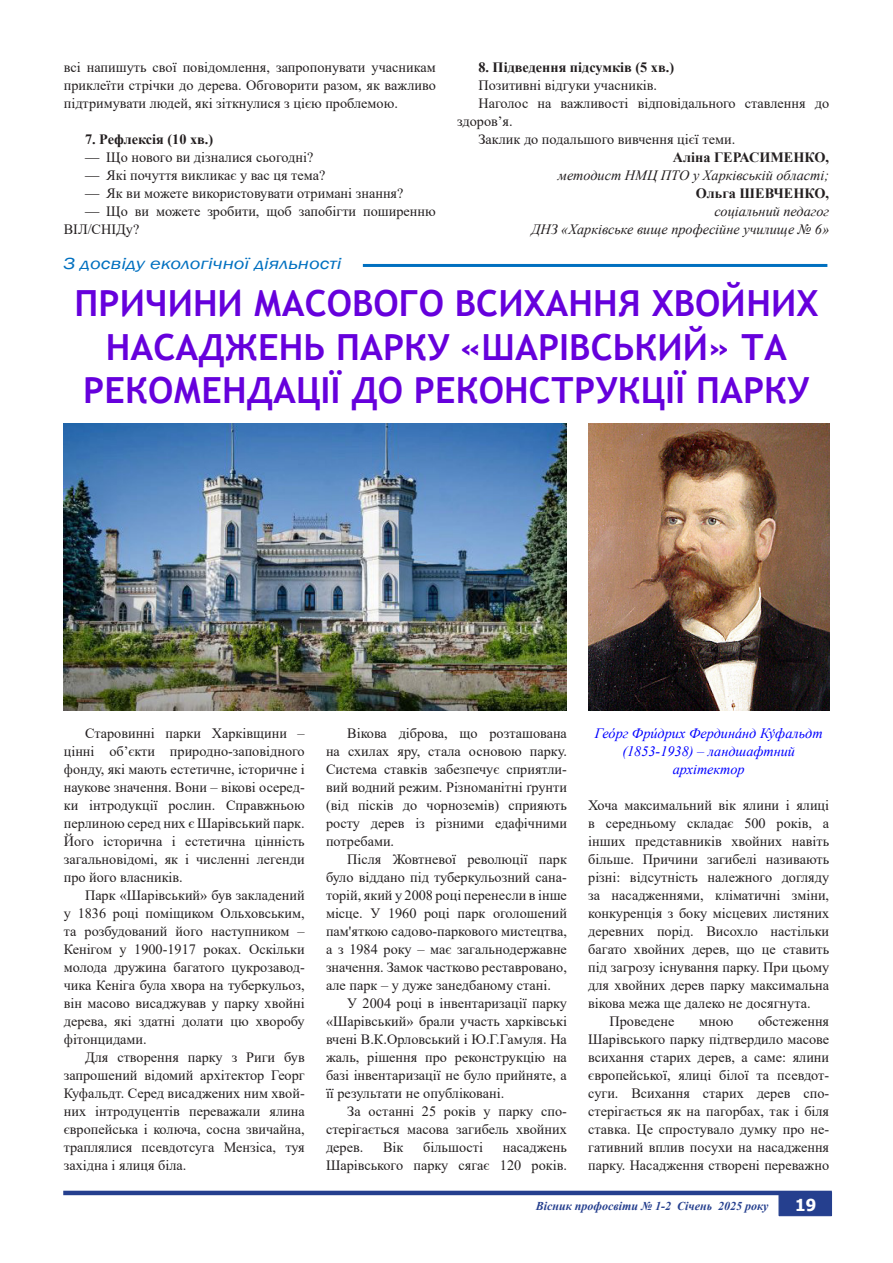
<style>
.page{position:relative;width:893px;height:1263px;background:#fff}
.page>*{position:absolute;margin:0;border:0;box-sizing:border-box;transform-origin:0 0}
.Заголовок_3{font:700 36px/43.2px "Trebuchet MS";color:#6600dc;text-align:center}
.Рубрика{font:italic 16.5px "Franklin Gothic";color:#0070c0;scale:1.25 1}
.t1{font:700 16.5px "Tahoma";color:#fff}
.Основной_текст{font:14.25px/18px "Times New Roman";color:#231f20;text-align:justify}
.Основной_текст-2{font:italic 14.25px "Times New Roman";color:#231f20}
.Основной_текст-3{font:700 14.25px "Times New Roman";color:#231f20}
.Основной_текст-4{font:italic 14.25px/18px "Times New Roman";color:#00f;text-align:center}
.t2{font:italic 700 12px "Times New Roman";color:#253f8e}
</style>
<div class="page">
<div style="left:778px;top:1192px;width:54px;height:24px;background:#253f8e;border:1px solid #253f8e"></div>
<hr style="left:63px;top:1191px;width:769px;height:4px;background:#253f8e">
<hr style="left:363px;top:264px;width:464px;height:3px;background:#0070c0">
<img style="left:64px;top:423px;width:503px;height:287px">
<img style="left:588px;top:423px;width:241px;height:287px">
<p class="Основной_текст" style="left:64px;top:58px;width:374px">всі напишуть свої повідомлення, запропонувати учасникам приклеїти стрічки до дерева. Обговорити разом, як важливо підтримувати людей, які зіткнулися з цією проблемою.</p>
<p class="Основной_текст-3" style="left:85px;top:129px;width:130px">7. Рефлексія (10 хв.)</p>
<p class="Основной_текст" style="left:85px;top:148px;width:230px">⸺ Що нового ви дізналися сьогодні?</p>
<p class="Основной_текст" style="left:85px;top:166px;width:242px">⸺ Які почуття викликає у вас ця тема?</p>
<p class="Основной_текст" style="left:85px;top:184px;width:320px">⸺ Як ви можете використовувати отримані знання?</p>
<p class="Основной_текст" style="left:64px;top:202px;width:374px;text-indent:21px">⸺ Що ви можете зробити, щоб запобігти поширенню<br>ВІЛ/СНІДу?</p>
<p class="Рубрика" style="left:64px;top:253px;width:224px">З досвіду екологічної діяльності</p>
<p class="Основной_текст-3" style="left:478px;top:57px;width:197px">8. Підведення підсумків (5 хв.)</p>
<p class="Основной_текст" style="left:478px;top:76px;width:180px">Позитивні відгуки учасників.</p>
<p class="Основной_текст" style="left:457px;top:94px;width:374px;text-indent:21px">Наголос на важливості відповідального ставлення до здоров’я.</p>
<p class="Основной_текст" style="left:478px;top:130px;width:258px">Заклик до подальшого вивчення цієї теми.</p>
<p class="Основной_текст-3" style="left:673px;top:147px;width:158px">Аліна ГЕРАСИМЕНКО,</p>
<p class="Основной_текст-2" style="left:558px;top:165px;width:273px">методист НМЦ ПТО у Харківській області;</p>
<p class="Основной_текст-3" style="left:696px;top:183px;width:135px">Ольга ШЕВЧЕНКО,</p>
<p class="Основной_текст-2" style="left:715px;top:201px;width:116px">соціальний педагог</p>
<p class="Основной_текст-2" style="left:531px;top:219px;width:299px">ДНЗ «Харківське вище професійне училище № 6»</p>
<p class="Заголовок_3" style="left:75px;top:282px;width:745px">ПРИЧИНИ МАСОВОГО ВСИХАННЯ ХВОЙНИХ<br>НАСАДЖЕНЬ ПАРКУ «ШАРІВСЬКИЙ» ТА<br>РЕКОМЕНДАЦІЇ ДО РЕКОНСТРУКЦІЇ ПАРКУ</p>
<p class="Основной_текст" style="left:64px;top:724px;width:242px;text-indent:21px">Старовинні парки Харківщини – цінні об’єкти природно-заповідного фонду, які мають естетичне, історичне і наукове значення. Вони – вікові осеред&shy;ки інтродукції рослин. Справжньою перлиною серед них є Шарівський парк.<br>Його історична і естетична цінність загальновідомі, як і численні легенди про його власників.</p>
<p class="Основной_текст" style="left:64px;top:886px;width:242px;text-indent:21px">Парк «Шарівський» був закладений у 1836 році поміщиком Ольховським, та розбудований його наступником – Кенігом у 1900-1917 роках. Оскільки молода дружина багатого цукрозавод&shy;чика Кеніга була хвора на туберкульоз, він масово висаджував у парку хвойні дерева, які здатні долати цю хворобу фітонцидами.</p>
<p class="Основной_текст" style="left:64px;top:1048px;width:242px;text-indent:21px">Для створення парку з Риги був запрошений відомий архітектор Георг Куфальдт. Серед висаджених ним хвой&shy;них інтродуцентів переважали ялина європейська і колюча, сосна звичайна, траплялися псевдотсуга Мензіса, туя західна і ялиця біла.</p>
<p class="Основной_текст" style="left:326px;top:724px;width:242px;text-indent:21px">Вікова діброва, що розташована на схилах яру, стала основою парку.<br>Система ставків забезпечує сприятли&shy;вий водний режим. Різноманітні ґрунти (від пісків до чорноземів) сприяють росту дерев із різними едафічними потребами.</p>
<p class="Основной_текст" style="left:326px;top:850px;width:242px;text-indent:21px">Після Жовтневої революції парк було віддано під туберкульозний сана&shy;торій, який у 2008 році перенесли в інше місце. У 1960 році парк оголошений пам'яткою садово-паркового мистецтва, а з 1984 року – має загальнодержавне значення. Замок частково реставровано, але парк – у дуже занедбаному стані.</p>
<p class="Основной_текст" style="left:326px;top:994px;width:242px;text-indent:21px">У 2004 році в інвентаризації парку «Шарівський» брали участь харківські вчені В.К.Орловський і Ю.Г.Гамуля. На жаль, рішення про реконструкцію на базі інвентаризації не було прийняте, а її результати не опубліковані.</p>
<p class="Основной_текст" style="left:326px;top:1102px;width:242px;text-indent:21px">За останні 25 років у парку спо&shy;стерігається масова загибель хвойних дерев.</p>
<p class="Основной_текст" style="left:383px;top:1138px;width:22px">Вік</p>
<p class="Основной_текст" style="left:423px;top:1138px;width:61px">більшості</p>
<p class="Основной_текст" style="left:326px;top:1138px;width:242px;text-align:right">насаджень<br>Шарівського парку сягає 120 років.</p>
<p class="Основной_текст-4" style="left:595px;top:724px;width:229px">Гео́рг Фри́дрих Фердина́нд Ку́фальдт (1853-1938) – ландшафтний архітектор</p>
<p class="Основной_текст" style="left:588px;top:796px;width:242px">Хоча максимальний вік ялини і ялиці в середньому складає 500 років, а інших представників хвойних навіть більше. Причини загибелі називають різні: відсутність належного догляду за насадженнями, кліматичні зміни, конкуренція з боку місцевих листяних деревних порід. Висохло настільки багато хвойних дерев, що це ставить під загрозу існування парку. При цьому для хвойних дерев парку максимальна вікова межа ще далеко не досягнута.</p>
<p class="Основной_текст" style="left:609px;top:1012px;width:66px">Проведене</p>
<p class="Основной_текст" style="left:699px;top:1012px;width:36px">мною</p>
<p class="Основной_текст" style="left:588px;top:1012px;width:242px;text-indent:170px">обстеження Шарівського парку підтвердило масове всихання старих дерев, а саме: ялини європейської, ялиці білої та псевдот&shy;суги. Всихання старих дерев спо&shy;стерігається як на пагорбах, так і біля ставка. Це спростувало думку про не&shy;гативний вплив посухи на насадження парку. Насадження створені переважно</p>
<p class="t2" style="left:536px;top:1198px;width:234px">Вісник профосвіти № 1-2 Січень 2025 року</p>
<p class="t1" style="left:795px;top:1193px;width:23px">19</p>
</div>
